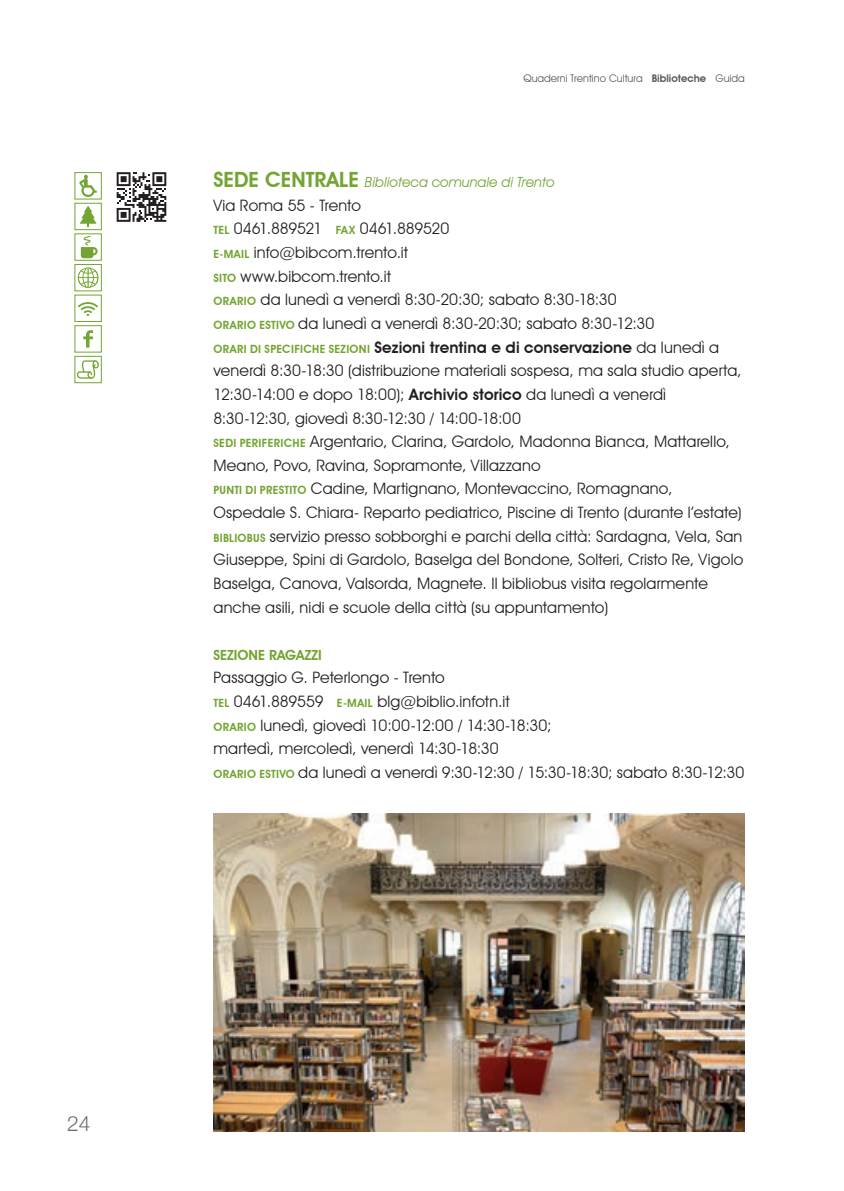
<style>
.page{position:relative;width:844px;height:1191px;background:#fff}
.page>*{position:absolute;margin:0;border:0;box-sizing:border-box;transform-origin:0 0}
.t1{font:300 21px "Helvetica Neue";color:#6c6d70}
.t2{font:15.75px/23.6px "Avant Garde IT Cby BT";letter-spacing:.01em;color:#231f20}
.t3{font:italic 14px "Avant Garde IT Cby BT";color:#73a532}
.t4{font:600 14px "Avant Garde IT Cby BT";color:#73a532}
.t5{font:600 11.38px "Avant Garde IT Cby BT";letter-spacing:.025em;color:#73a532}
.t6{font:10.5px "Avant Garde IT Cby BT";color:#57585a}
.s1{font-weight:600}
.s2{font-weight:600;font-style:normal;font-size:21px}
.s3{font-weight:600;font-size:11.38px;color:#73a532}
</style>
<div class="page">
<svg style="left:79px;top:175px;width:18px;height:22px"></svg>
<div style="left:74px;top:172px;width:28px;height:27px;border:1px solid #73a532"></div>
<svg style="left:81px;top:236px;width:17px;height:22px"></svg>
<div style="left:74px;top:233px;width:28px;height:28px;border:1px solid #73a532"></div>
<svg style="left:78px;top:267px;width:20px;height:21px"></svg>
<div style="left:74px;top:264px;width:28px;height:27px;border:1px solid #73a532"></div>
<svg style="left:78px;top:302px;width:20px;height:14px"></svg>
<div style="left:74px;top:295px;width:28px;height:27px;border:1px solid #73a532"></div>
<div style="left:74px;top:203px;width:28px;height:27px;border:1px solid #73a532"></div>
<svg style="left:80px;top:206px;width:17px;height:21px"></svg>
<div style="left:74px;top:325px;width:28px;height:27px;border:1px solid #73a532"></div>
<svg style="left:83px;top:330px;width:10px;height:17px"></svg>
<div style="left:74px;top:356px;width:28px;height:27px;border:1px solid #73a532"></div>
<svg style="left:77px;top:360px;width:22px;height:19px"></svg>
<svg style="left:117px;top:172px;width:49px;height:50px"></svg>
<img style="left:213px;top:813px;width:531px;height:318px">
<p class="t6" style="left:523px;top:72px;width:223px">Quaderni Trentino Cultura <span class="s1">BIBLIOTECHE</span> Guida</p>
<p class="t3" style="left:213px;top:174px;width:342px"><span class="s2">SEDE CENTRALE</span> Biblioteca comunale di Trento</p>
<p class="t2" style="left:213px;top:193px;width:237px">Via Roma 55 - Trento<br><span class="s3">TE L</span> 0461.889521 <span class="s3">FAX</span> 0461.889520<br><span class="s3">E-MAIL</span> info@bibcom.trento.it<br><span class="s3">SITO</span> www.bibcom.trento.it</p>
<p class="t5" style="left:213px;top:294px;width:17px">ORARIO</p>
<p class="t2" style="left:260px;top:288px;width:358px">da lunedì a venerdì 8:30-20:30; sabato 8:30-18:30</p>
<p class="t5" style="left:213px;top:318px;width:17px">ORARIO</p>
<p class="t5" style="left:259px;top:318px;width:13px">ESTIVO</p>
<p class="t2" style="left:298px;top:311px;width:357px">da lunedì a venerdì 8:30-20:30; sabato 8:30-12:30</p>
<p class="t5" style="left:213px;top:342px;width:16px">ORARI</p>
<p class="t5" style="left:250px;top:342px;width:39px">DI SPECIFIC</p>
<p class="t5" style="left:312px;top:342px;width:41px">HE SEZIONI</p>
<p class="t2" style="left:213px;top:335px;width:529px;text-indent:161px"><span class="s1">SEZIONI TRENTINA E DI CONSERVAZIONE</span> da lunedì a venerdì 8:30-18:30 (distribuzione materiali sospesa, ma sala studio aperta, 12:30-14:00 e dopo 18:00); <span class="s1">ARCHIVIO STORICO</span> da lunedì a venerdì 8:30-12:30, giovedì 8:30-12:30 / 14:00-18:00<br><span class="s3">SEDI PERIFERICHE</span> Argentario, Clarina, Gardolo, Madonna Bianca, Mattarello, Meano, Povo, Ravina, Sopramonte, Villazzano</p>
<p class="t5" style="left:213px;top:483px;width:19px">PUNTI</p>
<p class="t5" style="left:245px;top:483px;width:40px">DI PRESTITO</p>
<p class="t2" style="left:213px;top:477px;width:529px;text-indent:97px">Cadine, Martignano, Montevaccino, Romagnano,<br>Ospedale S. Chiara- Reparto pediatrico, Piscine di Trento (durante l’estate)</p>
<p class="t5" style="left:213px;top:531px;width:13px">BIBLIOB</p>
<p class="t2" style="left:213px;top:524px;width:531px;text-indent:40px"><span class="s3">US</span> servizio presso sobborghi e parchi della città: Sardagna, Vela, San Giuseppe, Spini di Gardolo, Baselga del Bondone, Solteri, Cristo Re, Vigolo Baselga, Canova, Valsorda, Magnete. Il bibliobus visita regolarmente anche asili, nidi e scuole della città (su appuntamento)</p>
<p class="t4" style="left:213px;top:646px;width:75px">SEZION E RAGA</p>
<p class="t4" style="left:305px;top:646px;width:17px">ZZI</p>
<p class="t2" style="left:213px;top:666px;width:297px">Passaggio G. Peterlongo - Trento<br><span class="s3">TEL</span> 0461.889559 <span class="s3">E-MAIL</span> blg@biblio.infotn.it</p>
<p class="t5" style="left:213px;top:720px;width:17px">ORARIO</p>
<p class="t2" style="left:213px;top:713px;width:340px;text-indent:47px">lunedì, giovedì 10:00-12:00 / 14:30-18:30; martedì, mercoledì, venerdì 14:30-18:30</p>
<p class="t5" style="left:213px;top:767px;width:17px">ORARIO</p>
<p class="t5" style="left:259px;top:767px;width:13px">ESTIVO</p>
<p class="t2" style="left:298px;top:760px;width:447px">da lunedì a venerdì 9:30-12:30 / 15:30-18:30; sabato 8:30-12:30</p>
<h1 class="t1" style="left:67px;top:1107px;width:25px">24</h1>
</div>
